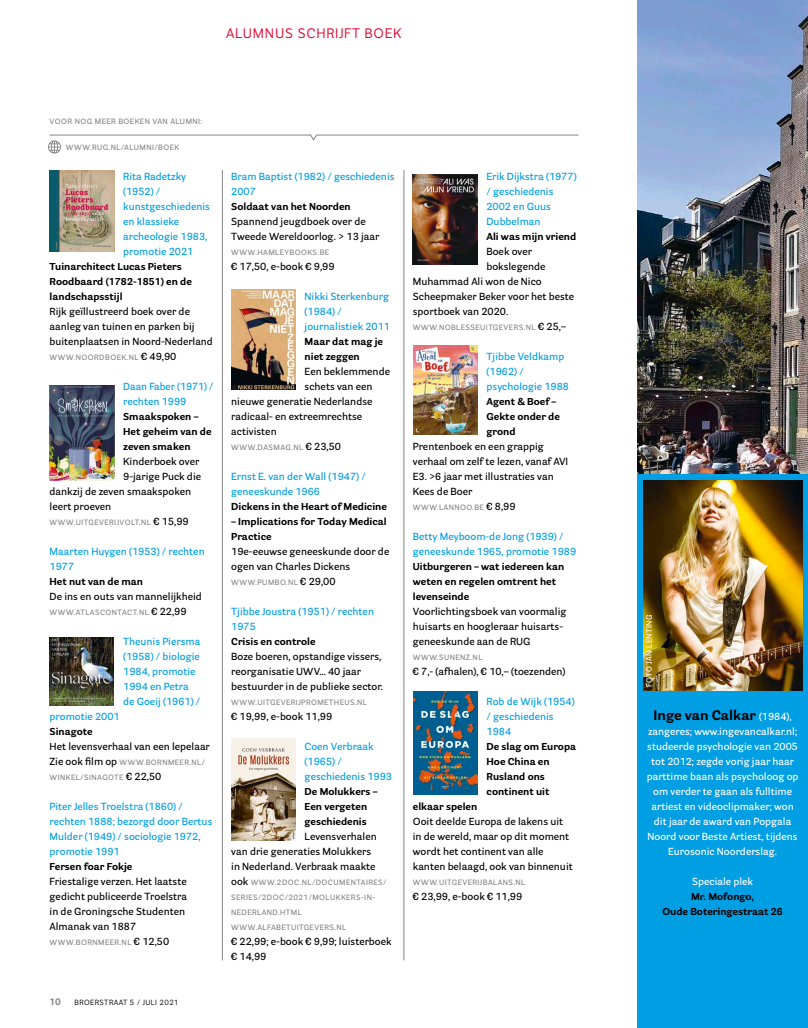
<style>
.page{position:relative;width:808px;height:1028px;background:#fff}
.page>*{position:absolute;margin:0;border:0;box-sizing:border-box;transform-origin:0 0}
.t1{font:700 13.75px "Parry Grotesque";color:#000}
.t2{font:13.75px "Parry Grotesque";letter-spacing:.06em;color:#e4032d}
.t3{font:600 10px/15px "Parry Grotesque";color:#000}
.t4{font:600 10px/15px "Parry Grotesque";color:#009ee3}
.t5{font:700 10px/15px "Parry Grotesque";color:#000}
.t6{font:600 10px/15px "Parry Grotesque";color:#fff;text-align:center}
.t7{font:700 9.38px "Parry Grotesque";color:#878585}
.t8{font:600 7.5px/15px "Parry Grotesque";letter-spacing:.06em;color:#878585}
.t9{font:7.5px "Parry Grotesque";letter-spacing:.06em;color:#000}
.t10{font:600 7.5px "Parry Grotesque";letter-spacing:.06em;color:#fff}
.s1{font-size:10px;color:#000}
.s2{font-weight:600;font-size:10px;color:#fff}
</style>
<div class="page">
<img style="left:637px;top:0;width:171px;height:475px">
<hr style="left:404px;top:170px;width:1px;height:790px;background:#878585">
<hr style="left:222px;top:170px;width:1px;height:790px;background:#878585">
<img style="left:50px;top:170px;width:64px;height:82px">
<img style="left:50px;top:385px;width:64px;height:95px">
<img style="left:50px;top:637px;width:64px;height:68px">
<img style="left:413px;top:174px;width:65px;height:90px">
<img style="left:413px;top:346px;width:65px;height:88px">
<img style="left:413px;top:691px;width:65px;height:104px">
<img style="left:231px;top:289px;width:65px;height:100px">
<img style="left:231px;top:738px;width:65px;height:102px">
<svg style="left:48px;top:134px;width:531px;height:19px"></svg>
<div style="left:637px;top:475px;width:171px;height:553px;background:#009ee3"></div>
<img style="left:643px;top:480px;width:159px;height:210px">
<h1 class="t2" style="left:226px;top:24px;width:177px">ALUMNUS SCHRIJFT BOEK</h1>
<p class="t8" style="left:50px;top:113px;width:154px">VOOR NOG MEER BOEKEN VAN ALUMNI:</p>
<p class="t8" style="left:66px;top:140px;width:115px">WWW.RUG.NL/ALUMNI/BOEK</p>
<p class="t4" style="left:123px;top:169px;width:88px">Rita Radetzky (1952) / kunstgeschiedenis en klassieke archeologie 1983, promotie 2021</p>
<p class="t5" style="left:50px;top:259px;width:144px">Tuinarchitect Lucas Pieters<br>Roodbaard (1782-1851) en de landschapsstijl</p>
<p class="t3" style="left:50px;top:304px;width:165px">Rijk geïllustreerd boek over de aanleg van tuinen en parken bij buitenplaatsen in Noord-Nederland</p>
<p class="t8" style="left:50px;top:350px;width:128px">WWW.NOORDBOEK.NL <span class="s1">€ 49,90</span></p>
<p class="t4" style="left:123px;top:379px;width:92px">Daan Faber (1971) / rechten 1999</p>
<p class="t5" style="left:123px;top:409px;width:90px">Smaakspoken –<br>Het geheim van de zeven smaken</p>
<p class="t3" style="left:123px;top:454px;width:78px">Kinderboek over</p>
<p class="t3" style="left:123px;top:469px;width:79px">9-jarige Puck die</p>
<p class="t3" style="left:50px;top:484px;width:143px">dankzij de zeven smaakspoken</p>
<p class="t3" style="left:50px;top:499px;width:63px">leert proeven</p>
<p class="t8" style="left:50px;top:515px;width:141px">WWW.UITGEVERIJVOLT.NL <span class="s1">€ 15,99</span></p>
<p class="t4" style="left:50px;top:544px;width:157px">Maarten Huygen (1953) / rechten<br>1977</p>
<p class="t5" style="left:50px;top:574px;width:95px">Het nut van de man</p>
<p class="t3" style="left:50px;top:589px;width:154px">De ins en outs van mannelijkheid</p>
<p class="t8" style="left:50px;top:605px;width:138px">WWW.ATLASCONTACT.NL <span class="s1">€ 22,99</span></p>
<p class="t4" style="left:123px;top:634px;width:79px">Theunis Piersma (1958) / biologie<br>1984, promotie<br>1994 en Petra de Goeij (1961) /</p>
<p class="t4" style="left:50px;top:709px;width:72px">promotie 2001</p>
<p class="t5" style="left:50px;top:724px;width:45px">Sinagote</p>
<p class="t3" style="left:50px;top:739px;width:162px">Het levensverhaal van een lepelaar</p>
<p class="t8" style="left:50px;top:755px;width:157px"><span class="s1">Zie ook film op</span> WWW.BORNMEER.NL/<br>WINKEL/SINAGOTE <span class="s1">€ 22,50</span></p>
<p class="t4" style="left:50px;top:799px;width:164px">Piter Jelles Troelstra (1860) / rechten 1888; bezorgd door Bertus<br>Mulder (1949) / sociologie 1972, promotie 1991</p>
<p class="t5" style="left:50px;top:859px;width:84px">Fersen foar Fokje</p>
<p class="t3" style="left:50px;top:874px;width:139px">Friestalige verzen. Het laatste gedicht publiceerde Troelstra in de Groningsche Studenten<br>Almanak van 1887</p>
<p class="t8" style="left:50px;top:935px;width:121px">WWW.BORNMEER.NL <span class="s1">€ 12,50</span></p>
<p class="t7" style="left:50px;top:996px;width:13px">10</p>
<p class="t9" style="left:74px;top:998px;width:106px">BROERSTRAAT 5 / JULI 2021</p>
<p class="t4" style="left:231px;top:169px;width:165px">Bram Baptist (1982) / geschiedenis<br>2007</p>
<p class="t5" style="left:231px;top:199px;width:121px">Soldaat van het Noorden</p>
<p class="t3" style="left:231px;top:214px;width:150px">Spannend jeugdboek over de<br>Tweede Wereldoorlog. &gt; 13 jaar</p>
<p class="t8" style="left:231px;top:245px;width:99px">WWW.HAMLEYBOOKS.BE</p>
<p class="t3" style="left:231px;top:259px;width:105px">€ 17,50, e-book € 9,99</p>
<p class="t4" style="left:305px;top:289px;width:87px">Nikki Sterkenburg (1984) / journalistiek 2011</p>
<p class="t5" style="left:305px;top:334px;width:80px">Maar dat mag je niet zeggen</p>
<p class="t3" style="left:305px;top:364px;width:87px">Een beklemmende</p>
<p class="t3" style="left:305px;top:379px;width:69px">schets van een</p>
<p class="t3" style="left:231px;top:394px;width:143px">nieuwe generatie Nederlandse</p>
<p class="t3" style="left:231px;top:409px;width:133px">radicaal- en extreemrechtse</p>
<p class="t3" style="left:231px;top:424px;width:47px">activisten</p>
<p class="t8" style="left:231px;top:440px;width:111px">WWW.DASMAG.NL <span class="s1">€ 23,50</span></p>
<p class="t4" style="left:231px;top:469px;width:136px">Ernst E. van der Wall (1947) / geneeskunde 1966</p>
<p class="t5" style="left:231px;top:499px;width:157px">Dickens in the Heart of Medicine</p>
<p class="t5" style="left:231px;top:514px;width:157px">– Implications for Today Medical<br>Practice</p>
<p class="t3" style="left:231px;top:544px;width:160px">19e-eeuwse geneeskunde door de ogen van Charles Dickens</p>
<p class="t8" style="left:231px;top:575px;width:106px">WWW.PUMBO.NL <span class="s1">€ 29,00</span></p>
<p class="t4" style="left:231px;top:604px;width:144px">Tjibbe Joustra (1951) / rechten<br>1975</p>
<p class="t5" style="left:231px;top:634px;width:86px">Crisis en controle</p>
<p class="t3" style="left:231px;top:649px;width:153px">Boze boeren, opstandige vissers, reorganisatie UWV… 40 jaar bestuurder in de publieke sector.</p>
<p class="t8" style="left:231px;top:695px;width:137px">WWW.UITGEVERIJPROMETHEUS.NL</p>
<p class="t3" style="left:231px;top:709px;width:103px">€ 19,99, e-book 11,99</p>
<p class="t4" style="left:305px;top:739px;width:89px">Coen Verbraak (1965) / geschiedenis 1993</p>
<p class="t5" style="left:305px;top:784px;width:74px">De Molukkers –<br>Een vergeten geschiedenis</p>
<p class="t3" style="left:231px;top:829px;width:147px;text-indent:73px">Levensverhalen van drie generaties Molukkers in Nederland. Verbraak maakte</p>
<p class="t8" style="left:231px;top:875px;width:157px"><span class="s1">ook</span> WWW.2DOC.NL/DOCUMENTAIRES/<br>SERIES/2DOC/2021/MOLUKKERS-IN-<br>NEDERLAND.HTML<br>WWW.ALFABETUITGEVERS.NL</p>
<p class="t3" style="left:231px;top:934px;width:162px">€ 22,99; e-book € 9,99; luisterboek € 14,99</p>
<p class="t4" style="left:486px;top:169px;width:92px">Erik Dijkstra (1977) / geschiedenis<br>2002 en Guus<br>Dubbelman</p>
<p class="t5" style="left:486px;top:229px;width:91px">Ali was mijn vriend</p>
<p class="t3" style="left:486px;top:244px;width:47px">Boek over</p>
<p class="t3" style="left:486px;top:259px;width:61px">bokslegende</p>
<p class="t3" style="left:413px;top:274px;width:130px">Muhammad Ali won de Nico</p>
<p class="t3" style="left:413px;top:289px;width:163px">Scheepmaker Beker voor het beste</p>
<p class="t3" style="left:413px;top:304px;width:97px">sportboek van 2020.</p>
<p class="t8" style="left:413px;top:320px;width:155px">WWW.NOBLESSEUITGEVERS.NL <span class="s1">€ 25,–</span></p>
<p class="t4" style="left:487px;top:349px;width:84px">Tjibbe Veldkamp (1962) / psychologie 1988</p>
<p class="t5" style="left:487px;top:394px;width:75px">Agent &amp; Boef –<br>Gekte onder de grond</p>
<p class="t3" style="left:413px;top:439px;width:157px">Prentenboek en een grappig verhaal om zelf te lezen, vanaf AVI<br>E3. &gt;6 jaar met illustraties van<br>Kees de Boer</p>
<p class="t8" style="left:413px;top:500px;width:104px">WWW.LANNOO.BE <span class="s1">€ 8,99</span></p>
<p class="t4" style="left:413px;top:529px;width:165px">Betty Meyboom-de Jong (1939) / geneeskunde 1965, promotie 1989</p>
<p class="t5" style="left:413px;top:559px;width:153px">Uitburgeren – wat iedereen kan weten en regelen omtrent het levenseinde</p>
<p class="t3" style="left:413px;top:604px;width:155px">Voorlichtingsboek van voormalig huisarts en hoogleraar huisarts&shy;geneeskunde aan de RUG</p>
<p class="t8" style="left:413px;top:650px;width:71px">WWW.SUNENZ.NL</p>
<p class="t3" style="left:413px;top:664px;width:154px">€ 7,- (afhalen), € 10,– (toezenden)</p>
<p class="t4" style="left:487px;top:694px;width:90px">Rob de Wijk (1954) / geschiedenis<br>1984</p>
<p class="t5" style="left:487px;top:739px;width:91px">De slag om Europa<br>Hoe China en<br>Rusland ons continent uit</p>
<p class="t5" style="left:413px;top:799px;width:66px">elkaar spelen</p>
<p class="t3" style="left:413px;top:814px;width:161px">Ooit deelde Europa de lakens uit in de wereld, maar op dit moment wordt het continent van alle kanten belaagd, ook van binnenuit</p>
<p class="t8" style="left:413px;top:875px;width:114px">WWW.UITGEVERIJBALANS.NL</p>
<p class="t3" style="left:413px;top:889px;width:111px">€ 23,99, e-book € 11,99</p>
<p class="t10" style="left:644px;top:687px;width:74px;rotate:-90deg">FOTO JAN LENTING</p>
<h1 class="t1" style="left:653px;top:706px;width:140px">Inge van Calkar <span class="s2">(1984),</span></h1>
<p class="t6" style="left:647px;top:724px;width:153px">zangeres; www.ingevancalkar.nl; studeerde psychologie van 2005 tot 2012; zegde vorig jaar haar parttime baan als psycholoog op om verder te gaan als fulltime artiest en videoclipmaker; won dit jaar de award van Popgala<br>Noord voor Beste Artiest, tijdens<br>Eurosonic Noorderslag.</p>
<p class="t6" style="left:692px;top:874px;width:62px">Speciale plek</p>
<p class="t5" style="left:662px;top:889px;width:122px;text-align:center">Mr. Mofongo,<br>Oude Boteringestraat 26</p>
</div>
